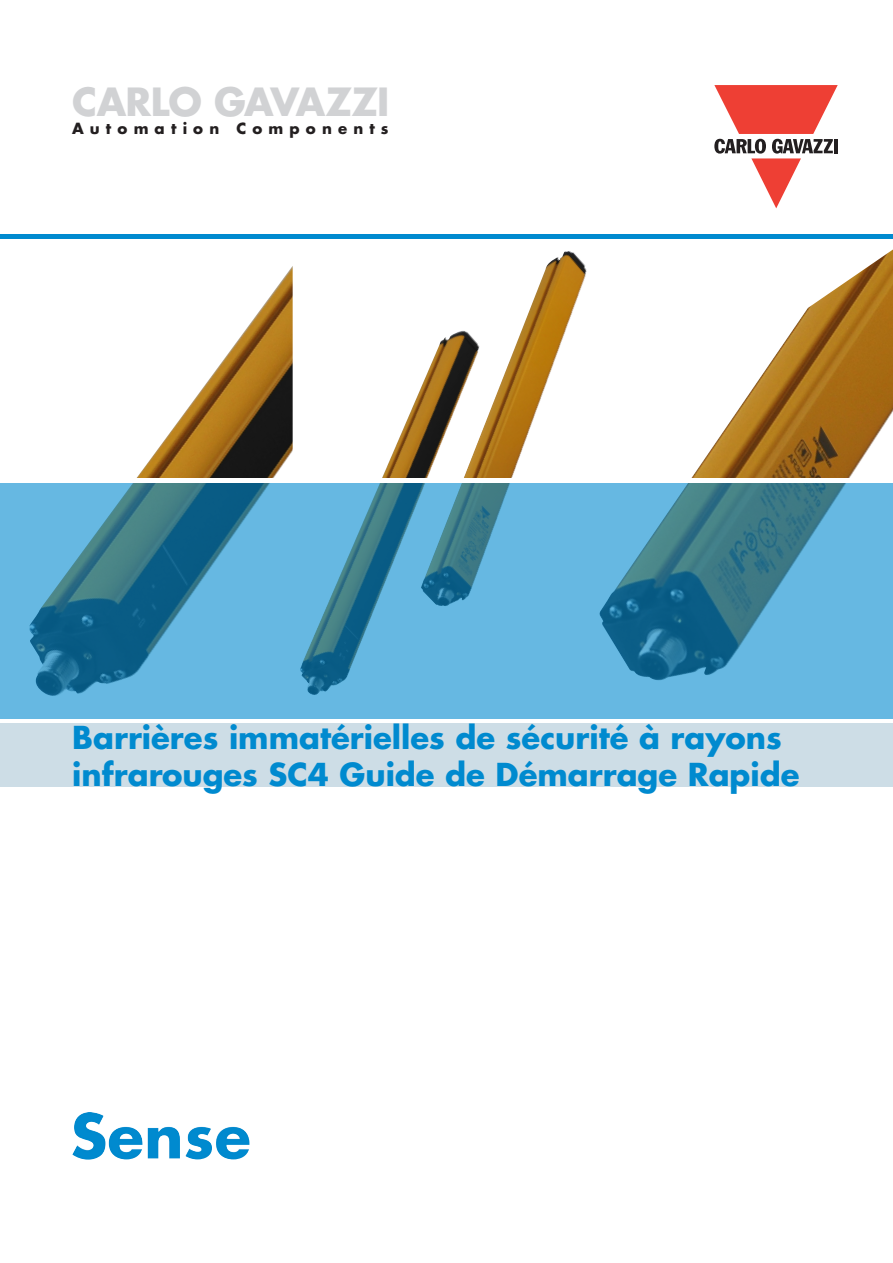
<style>
.page{position:relative;width:893px;height:1263px;background:#fff}
.page>*{position:absolute;margin:0;border:0;box-sizing:border-box;transform-origin:0 0}
.t1{font:700 37.8px "Futura Std";letter-spacing:-.025em;color:#d1d2d4}
.t2{font:700 30.75px "Futura Std";color:#008acf}
.t3{font:700 15px "Futura Std";letter-spacing:.41em;color:#231f20}
</style>
<div class="page">
<img style="left:136px;top:266px;width:157px;height:212px">
<img style="left:691px;top:249px;width:202px;height:229px">
<img style="left:382px;top:251px;width:205px;height:227px">
<svg style="left:714px;top:85px;width:124px;height:123px"></svg>
<hr style="left:834px;top:139px;width:4px;height:14px;background:#231f20">
<div style="left:0;top:723px;width:893px;height:64px;background:#cddde6"></div>
<img style="left:72px;top:1112px;width:177px;height:47px">
<svg style="left:0;top:483px;width:893px;height:236px;background:#509fc3"></svg>
<hr style="left:0;top:234px;width:893px;height:4px;background:#008acf">
<p class="t1" style="left:72px;top:77px;width:319px">CARLO GAVAZZI</p>
<p class="t3" style="left:72px;top:119px;width:318px">Automation Components</p>
<p class="t2" style="left:72px;top:717px;width:711px">Barrières immatérielles de sécurité à rayons</p>
<p class="t2" style="left:72px;top:754px;width:729px">infrarouges SC4 Guide de Démarrage Rapide</p>
</div>
